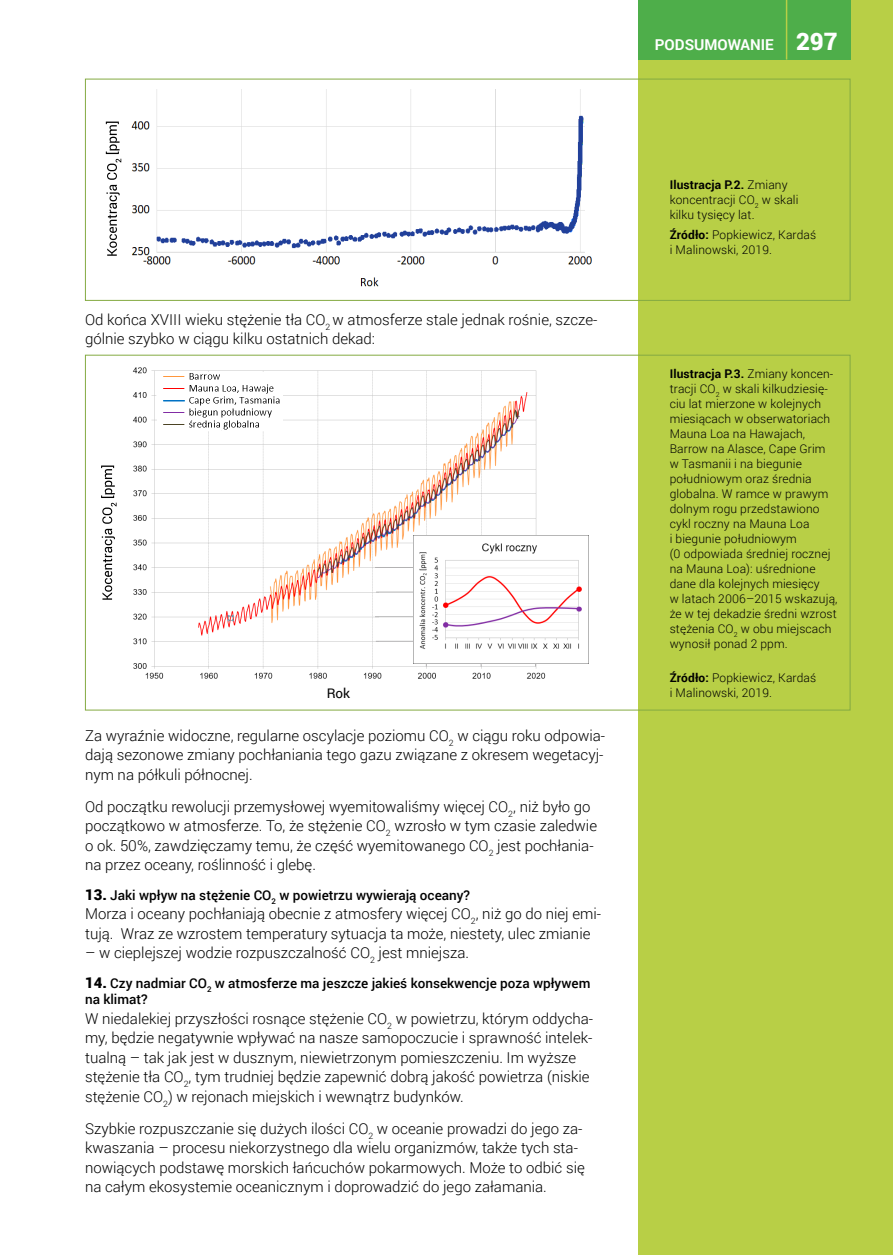
<style>
.page{position:relative;width:893px;height:1255px;background:#fff}
.page>*{position:absolute;margin:0;border:0;box-sizing:border-box;transform-origin:0 0}
.t1{font:900 24px "Roboto";color:#fff}
.t2{font:300 15px/19.5px "Roboto";color:#000}
.t3{font:700 15px "Roboto";color:#fff}
.t4{font:500 13.5px/16.5px "Roboto";color:#000}
.t5{font:13.5px "Roboto";color:#000}
.t6{font:300 12px/15px "Roboto";letter-spacing:.01em;color:#000}
.s1{font-weight:900;font-size:15px}
.s2{font-weight:900;font-size:24px}
.s3{font-weight:700}
</style>
<div class="page">
<div style="left:638px;top:0;width:255px;height:1254px;background:#b8cf46"></div>
<div style="left:638px;top:0;width:212px;height:60px;background:#4eae4a"></div>
<hr style="left:786px;top:0;width:1px;height:60px;background:#b8cf46">
<img style="left:131px;top:90px;width:461px;height:197px">
<img style="left:133px;top:367px;width:413px;height:312px">
<div style="left:379px;top:551px;width:157px;height:113px;background:#fff"></div>
<hr style="left:375px;top:567px;width:161px;height:1px;background:#b3b2b3">
<hr style="left:376px;top:592px;width:160px;height:1px;background:#b3b2b3">
<hr style="left:375px;top:616px;width:161px;height:1px;background:#b3b2b3">
<hr style="left:376px;top:641px;width:159px;height:1px;background:#b3b2b3">
<hr style="left:426px;top:551px;width:1px;height:115px;background:#b3b2b3">
<hr style="left:481px;top:551px;width:1px;height:115px;background:#b3b2b3">
<hr style="left:535px;top:551px;width:1px;height:115px;background:#b3b2b3">
<div style="left:541px;top:360px;width:9px;height:152px;background:#fff"></div>
<img style="left:413px;top:535px;width:175px;height:129px">
<img style="left:157px;top:372px;width:126px;height:58px">
<div style="left:85px;top:79px;width:765px;height:222px;border:1px solid #84aa42"></div>
<svg style="left:106px;top:122px;width:15px;height:134px"></svg>
<svg style="left:101px;top:465px;width:16px;height:134px"></svg>
<p class="t2" style="left:85px;top:309px;width:514px">Od końca XVIII wieku stężenie tła CO<sub>2</sub> w atmosferze stale jednak rośnie, szcze&shy;gólnie szybko w ciągu kilku ostatnich dekad:</p>
<p class="t5" style="left:327px;top:684px;width:25px">Rok</p>
<p class="t2" style="left:85px;top:725px;width:522px;text-align:justify">Za wyraźnie widoczne, regularne oscylacje poziomu CO<sub>2</sub> w ciągu roku odpowia&shy;dają sezonowe zmiany pochłaniania tego gazu związane z okresem wegetacyj&shy;nym na półkuli północnej.</p>
<p class="t2" style="left:85px;top:796px;width:513px">Od początku rewolucji przemysłowej wyemitowaliśmy więcej CO<sub>2</sub>, niż było go początkowo w atmosferze. To, że stężenie CO<sub>2</sub> wzrosło w tym czasie zaledwie o ok. 50%, zawdzięczamy temu, że część wyemitowanego CO<sub>2</sub> jest pochłania&shy;na przez oceany, roślinność i glebę.</p>
<p class="t4" style="left:85px;top:886px;width:387px"><span class="s1">13.</span> Jaki wpływ na stężenie CO<sub>2</sub> w powietrzu wywierają oceany?</p>
<p class="t2" style="left:85px;top:903px;width:518px">Morza i oceany pochłaniają obecnie z atmosfery więcej CO<sub>2</sub>, niż go do niej emi&shy;tują. Wraz ze wzrostem temperatury sytuacja ta może, niestety, ulec zmianie</p>
<p class="t2" style="left:85px;top:942px;width:385px">– w cieplejszej wodzie rozpuszczalność CO<sub>2</sub> jest mniejsza.</p>
<p class="t4" style="left:85px;top:973px;width:507px"><span class="s1">14.</span> Czy nadmiar CO<sub>2</sub> w atmosferze ma jeszcze jakieś konsekwencje poza wpływem na klimat?</p>
<p class="t2" style="left:85px;top:1007px;width:510px">W niedalekiej przyszłości rosnące stężenie CO<sub>2</sub> w powietrzu, którym oddycha&shy;my, będzie negatywnie wpływać na nasze samopoczucie i sprawność intelek&shy;tualną – tak jak jest w dusznym, niewietrzonym pomieszczeniu. Im wyższe stężenie tła CO<sub>2</sub>, tym trudniej będzie zapewnić dobrą jakość powietrza (niskie stężenie CO<sub>2</sub>) w rejonach miejskich i wewnątrz budynków.</p>
<p class="t2" style="left:85px;top:1118px;width:501px">Szybkie rozpuszczanie się dużych ilości CO<sub>2</sub> w oceanie prowadzi do jego za&shy;kwaszania – procesu niekorzystnego dla wielu organizmów, także tych sta&shy;nowiących podstawę morskich łańcuchów pokarmowych. Może to odbić się na całym ekosystemie oceanicznym i doprowadzić do jego załamania.</p>
<h1 class="t1" style="left:796px;top:24px;width:43px">297</h1>
<p class="t3" style="left:655px;top:34px;width:181px">PODSUMOWANIE <span class="s2">13.2.</span></p>
<p class="t6" style="left:670px;top:177px;width:130px"><span class="s3">Ilustracja P.2.</span> Zmiany koncentracji CO<sub>2</sub> w skali kilku tysięcy lat.</p>
<p class="t6" style="left:670px;top:226px;width:148px"><span class="s3">Źródło:</span> Popkiewicz, Kardaś i Malinowski, 2019.</p>
<p class="t6" style="left:670px;top:365px;width:169px"><span class="s3">Ilustracja P.3.</span> Zmiany koncen&shy;tracji CO<sub>2</sub> w skali kilkudziesię&shy;ciu lat mierzone w kolejnych miesiącach w obserwatoriach<br>Mauna Loa na Hawajach,<br>Barrow na Alasce, Cape Grim w Tasmanii i na biegunie południowym oraz średnia globalna. W ramce w prawym dolnym rogu przedstawiono cykl roczny na Mauna Loa<br>i biegunie południowym<br>(0 odpowiada średniej rocznej na Mauna Loa): uśrednione dane dla kolejnych miesięcy<br>w latach 2006–2015 wskazują, że w tej dekadzie średni wzrost stężenia CO<sub>2</sub> w obu miejscach wynosił ponad 2 ppm.</p>
<p class="t6" style="left:670px;top:670px;width:148px"><span class="s3">Źródło:</span> Popkiewicz, Kardaś i Malinowski, 2019.</p>
</div>
